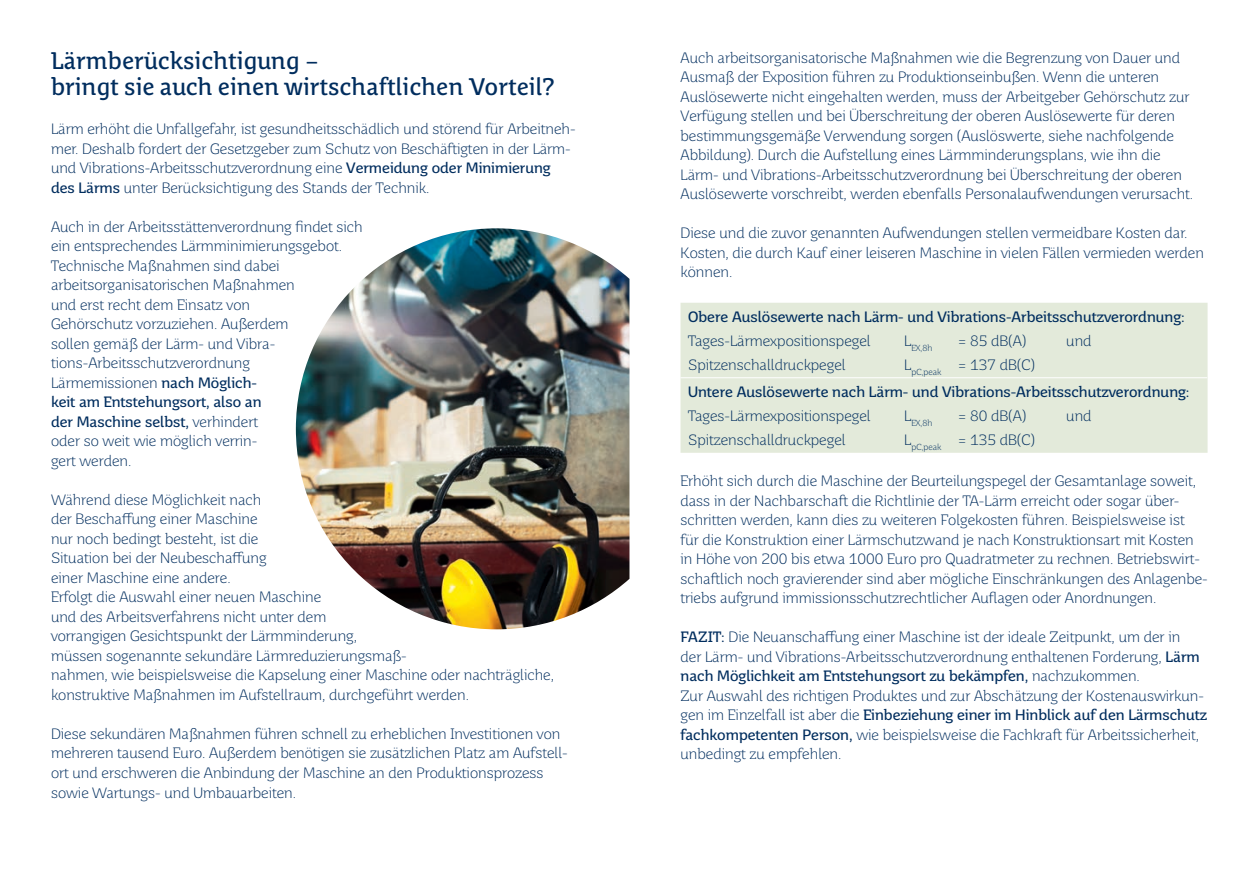
<style>
.page{position:relative;width:1259px;height:893px;background:#fff}
.page>*{position:absolute;margin:0;border:0;box-sizing:border-box;transform-origin:0 0}
.t1{font:24px/26.4px "Saar Pro Headline";color:#002d5e}
.t2{font:300 15px/19.5px "Saar Pro";color:#002d5e}
.t3{font:15px/27px "Saar Pro";color:#002d5e}
.t4{font:300 8.7px "Saar Pro";color:#002d5e}
.s1{font-weight:400}
.s2{font-weight:300}
</style>
<div class="page">
<div style="left:680px;top:303px;width:527px;height:150px;background:#e3eada"></div>
<hr style="left:680px;top:377px;width:527px;height:1px;background:#fff">
<img style="left:296px;top:228px;width:333px;height:401px">
<h1 class="t1" style="left:51px;top:48px;width:505px">Lärmberücksichtigung –<br>bringt sie auch einen wirtschaftlichen Vorteil?</h1>
<p class="t2" style="left:51px;top:120px;width:526px">Lärm erhöht die Unfallgefahr, ist gesundheitsschädlich und störend für Arbeitneh&shy;mer. Deshalb fordert der Gesetzgeber zum Schutz von Beschäftigten in der Lärm&shy;und Vibrations-Arbeitsschutzverordnung eine <span class="s1">Vermeidung oder Minimierung des Lärms</span> unter Berücksichtigung des Stands der Technik.</p>
<p class="t2" style="left:51px;top:217px;width:313px">Auch in der Arbeitsstättenverordnung findet sich ein entsprechendes Lärmminimierungsgebot.<br>Technische Maßnahmen sind dabei arbeitsorganisatorischen Maßnahmen<br>und erst recht dem Einsatz von<br>Gehörschutz vorzuziehen. Außerdem<br>sollen gemäß der Lärm- und Vibra&shy;tions-Arbeitsschutzverordnung<br>Lärmemissionen <span class="s1">nach Möglich-<br>keit am Entstehungsort, also an<br>der Maschine selbst,</span> verhindert<br>oder so weit wie möglich verrin-<br>gert werden.</p>
<p class="t2" style="left:51px;top:490px;width:504px">Während diese Möglichkeit nach<br>der Beschaffung einer Maschine<br>nur noch bedingt besteht, ist die<br>Situation bei der Neubeschaffung<br>einer Maschine eine andere.<br>Erfolgt die Auswahl einer neuen Maschine<br>und des Arbeitsverfahrens nicht unter dem<br>vorrangigen Gesichtspunkt der Lärmminderung,<br>müssen sogenannte sekundäre Lärmreduzierungsmaß-<br>nahmen, wie beispielsweise die Kapselung einer Maschine oder nachträgliche, konstruktive Maßnahmen im Aufstellraum, durchgeführt werden.</p>
<p class="t2" style="left:51px;top:724px;width:518px">Diese sekundären Maßnahmen führen schnell zu erheblichen Investitionen von mehreren tausend Euro. Außerdem benötigen sie zusätzlichen Platz am Aufstell&shy;ort und erschweren die Anbindung der Maschine an den Produktionsprozess sowie Wartungs- und Umbauarbeiten.</p>
<p class="t2" style="left:680px;top:48px;width:514px">Auch arbeitsorganisatorische Maßnahmen wie die Begrenzung von Dauer und Ausmaß der Exposition führen zu Produktionseinbußen. Wenn die unteren Auslösewerte nicht eingehalten werden, muss der Arbeitgeber Gehörschutz zur Verfügung stellen und bei Überschreitung der oberen Auslösewerte für deren bestimmungsgemäße Verwendung sorgen (Auslöswerte, siehe nachfolgende Abbildung). Durch die Aufstellung eines Lärmminderungsplans, wie ihn die Lärm- und Vibrations--Arbeitsschutzverordnung bei Überschreitung der oberen Auslösewerte vorschreibt, werden ebenfalls Personalaufwendungen verursacht.</p>
<p class="t2" style="left:680px;top:223px;width:525px">Diese und die zuvor genannten Aufwendungen stellen vermeidbare Kosten dar.<br>Kosten, die durch Kauf einer leiseren Maschine in vielen Fällen vermieden werden können.</p>
<p class="t3" style="left:688px;top:303px;width:498px">Obere Auslösewerte nach Lärm- und Vibrations-Arbeitsschutzverordnung:</p>
<p class="t2" style="left:688px;top:331px;width:184px">Tages-Lärmexpositionspegel</p>
<p class="t4" style="left:904px;top:343px;width:30px"><sup>L</sup>EX,8h</p>
<p class="t2" style="left:958px;top:331px;width:69px">= 85 dB(A)</p>
<p class="t2" style="left:1066px;top:331px;width:27px">und</p>
<p class="t2" style="left:688px;top:355px;width:159px">Spitzenschalldruckpegel</p>
<p class="t3" style="left:688px;top:351px;width:503px;text-indent:216px"><span class="s2">L</span><sub>pC,peak</sub> <span class="s2">= 137 dB(C)<br></span>Untere Auslösewerte nach Lärm- und Vibrations-Arbeitsschutzverordnung:</p>
<p class="t2" style="left:688px;top:406px;width:184px">Tages-Lärmexpositionspegel</p>
<p class="t4" style="left:904px;top:418px;width:30px"><sup>L</sup>EX,8h</p>
<p class="t2" style="left:958px;top:406px;width:69px">= 80 dB(A)</p>
<p class="t2" style="left:1066px;top:406px;width:27px">und</p>
<p class="t2" style="left:688px;top:430px;width:159px">Spitzenschalldruckpegel</p>
<p class="t2" style="left:904px;top:430px;width:132px">L<sub>pC,peak</sub> = 135 dB(C)</p>
<p class="t2" style="left:680px;top:471px;width:529px">Erhöht sich durch die Maschine der Beurteilungspegel der Gesamtanlage soweit, dass in der Nachbarschaft die Richtlinie der TA-Lärm erreicht oder sogar über&shy;schritten werden, kann dies zu weiteren Folgekosten führen. Beispielsweise ist<br>für die Konstruktion einer Lärmschutzwand je nach Konstruktionsart mit Kosten in Höhe von 200 bis etwa 1000 Euro pro Quadratmeter zu rechnen. Betriebswirt&shy;schaftlich noch gravierender sind aber mögliche Einschränkungen des Anlagenbe&shy;triebs aufgrund immissionsschutzrechtlicher Auflagen oder Anordnungen.</p>
<p class="t2" style="left:680px;top:627px;width:528px"><span class="s1">FAZIT:</span> Die Neuanschaffung einer Maschine ist der ideale Zeitpunkt, um der in<br>der Lärm- und Vibrations-Arbeitsschutzverordnung enthaltenen Forderung, <span class="s1">Lärm nach Möglichkeit am Entstehungsort zu bekämpfen,</span> nachzukommen.<br>Zur Auswahl des richtigen Produktes und zur Abschätzung der Kostenauswirkun&shy;gen im Einzelfall ist aber die <span class="s1">Einbeziehung einer im Hinblick auf den Lärmschutz fachkompetenten Person,</span> wie beispielsweise die Fachkraft für Arbeitssicherheit, unbedingt zu empfehlen.</p>
</div>
